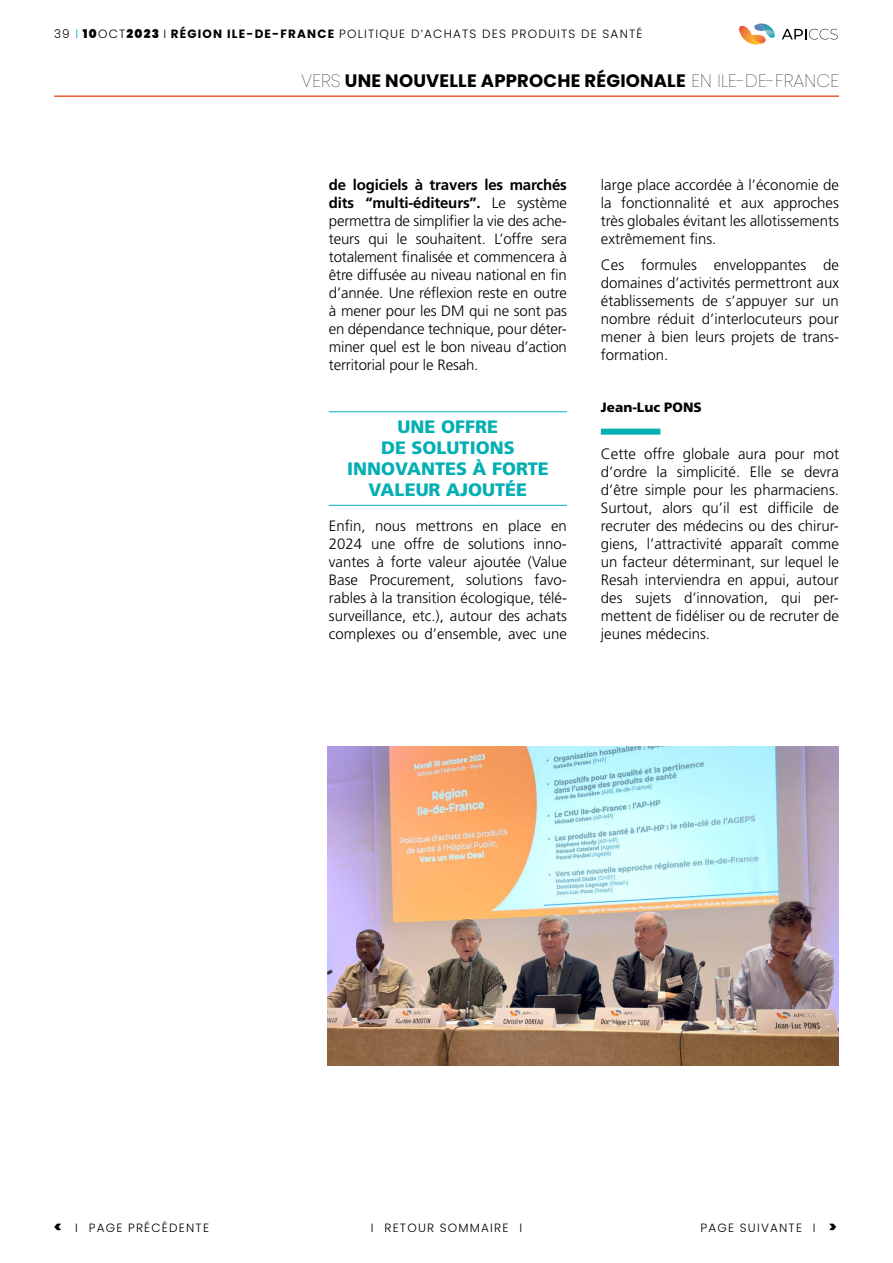
<style>
.page{position:relative;width:893px;height:1263px;background:#fff}
.page>*{position:absolute;margin:0;border:0;box-sizing:border-box;transform-origin:0 0}
.t1{font:900 18px/21px "Frutiger LT Std";color:#04afb3;text-align:center}
.t2{font:700 18px "Poppins";letter-spacing:.01em;color:#000}
.t3{font:300 15px/18px "Frutiger LT Std";color:#000;text-align:justify}
.t4{font:900 13.5px "Frutiger LT Std";color:#000}
.t5{font:300 12px "Poppins";letter-spacing:.1em;color:#000}
.s1{color:#04afb3}
.s2{font-weight:900}
.s3{font-weight:700}
.s4{font-weight:100}
.s5{font-weight:900;font-size:15px}
</style>
<div class="page">
<svg style="left:739px;top:25px;width:27px;height:20px"></svg>
<img style="left:755px;top:35px;width:20px;height:3px">
<img style="left:755px;top:24px;width:20px;height:11px">
<svg style="left:782px;top:29px;width:56px;height:11px"></svg>
<hr style="left:329px;top:411px;width:238px;height:1px;background:#04afb3">
<hr style="left:329px;top:505px;width:238px;height:1px;background:#04afb3">
<div style="left:601px;top:429px;width:59px;height:6px;background:#04afb3"></div>
<hr style="left:54px;top:95px;width:785px;height:2px;background:#eb5d3b">
<img style="left:327px;top:746px;width:512px;height:319px">
<p class="t5" style="left:54px;top:27px;width:590px">39 <span class="s1">I</span> <span class="s2">10</span>OCT<span class="s2">2023</span> I <span class="s3">RÉGION ILE-DE-FRANCE</span> POLITIQUE D’ACHATS DES PRODUITS DE SANTÉ</p>
<p class="t2" style="left:301px;top:70px;width:539px"><span class="s4">VERS</span> UNE NOUVELLE APPROCHE RÉGIONALE <span class="s4">EN ILE-DE-FRANCE</span></p>
<p class="t3" style="left:329px;top:176px;width:240px"><span class="s3">de logiciels à travers les marchés dits “multi-éditeurs”.</span> Le système permettra de simplifier la vie des ache&shy;teurs qui le souhaitent. L’offre sera totalement finalisée et commencera à être diffusée au niveau national en fin d’année. Une réflexion reste en outre à mener pour les DM qui ne sont pas en dépendance technique, pour déter&shy;miner quel est le bon niveau d’action territorial pour le Resah.</p>
<p class="t1" style="left:347px;top:417px;width:203px">UNE OFFRE<br>DE SOLUTIONS<br>INNOVANTES À FORTE<br>VALEUR AJOUTÉE</p>
<p class="t3" style="left:329px;top:517px;width:240px">Enfin, nous mettrons en place en 2024 une offre de solutions inno&shy;vantes à forte valeur ajoutée (Value Base Procurement, solutions favo&shy;rables à la transition écologique, télé&shy;surveillance, etc.), autour des achats complexes ou d’ensemble, avec une</p>
<p class="t3" style="left:601px;top:176px;width:240px">large place accordée à l’économie de la fonctionnalité et aux approches très globales évitant les allotissements extrêmement fins.</p>
<p class="t3" style="left:601px;top:256px;width:240px">Ces formules enveloppantes de domaines d’activités permettront aux établissements de s’appuyer sur un nombre réduit d’interlocuteurs pour mener à bien leurs projets de trans&shy;formation.</p>
<p class="t4" style="left:601px;top:399px;width:102px">Jean-Luc PONS</p>
<p class="t3" style="left:601px;top:445px;width:240px">Cette offre globale aura pour mot d’ordre la simplicité. Elle se devra d’être simple pour les pharmaciens.<br>Surtout, alors qu’il est difficile de recruter des médecins ou des chirur&shy;giens, l’attractivité apparaît comme un facteur déterminant, sur lequel le Resah interviendra en appui, autour des sujets d’innovation, qui per&shy;mettent de fidéliser ou de recruter de jeunes médecins.</p>
<p class="t5" style="left:54px;top:1221px;width:157px"><span class="s5">&lt;</span> I PAGE PRÉCÉDENTE</p>
<p class="t5" style="left:371px;top:1221px;width:153px">I RETOUR SOMMAIRE I</p>
<p class="t5" style="left:701px;top:1221px;width:137px">PAGE SUIVANTE I <span class="s5">&gt;</span></p>
</div>
